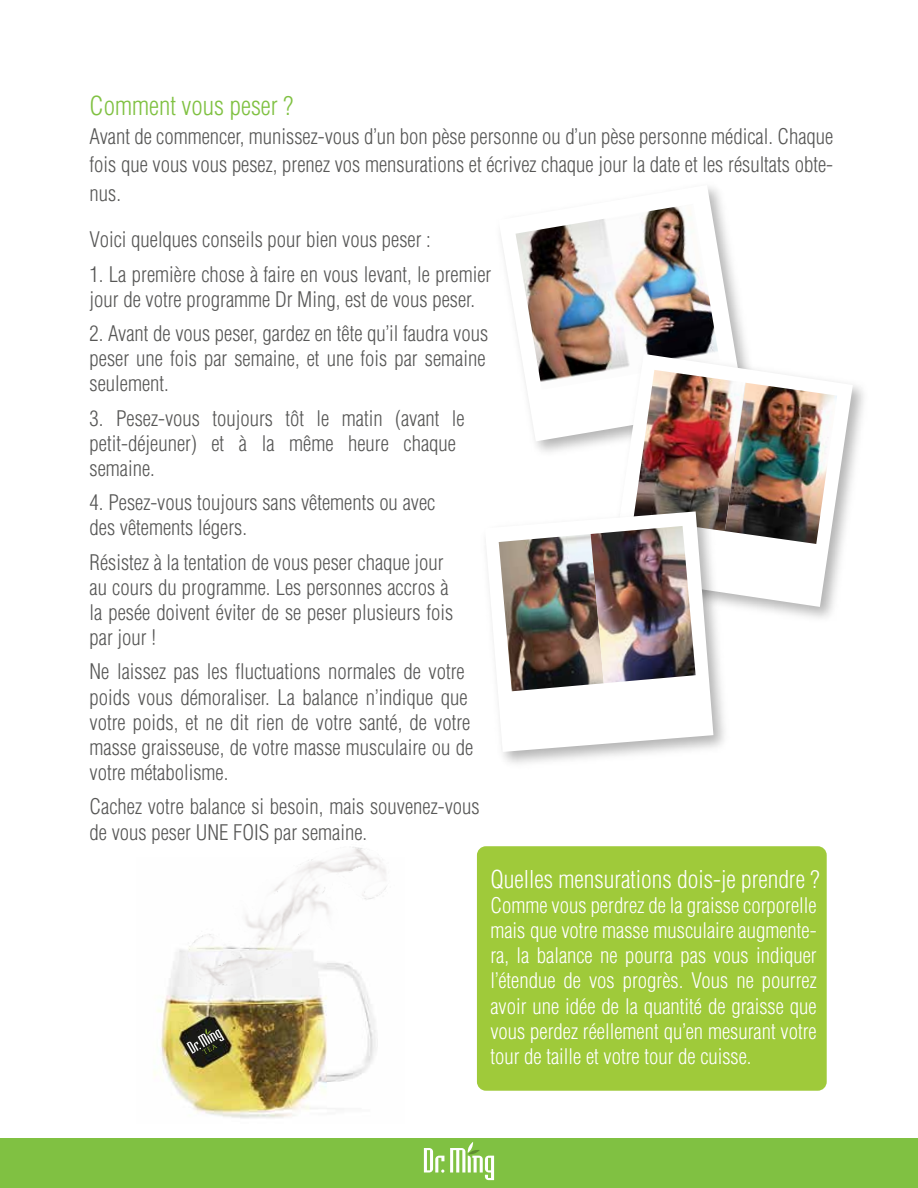
<style>
.page{position:relative;width:918px;height:1188px;background:#fff}
.page>*{position:absolute;margin:0;border:0;box-sizing:border-box;transform-origin:0 0}
.t1{font:300 condensed 25.5px "Helvetica";color:#80c142}
.t2{font:300 condensed 24px "Helvetica";color:#fff}
.t3{font:300 condensed 21px/25.2px "Helvetica";color:#575756}
.t4{font:300 condensed 21px/25.2px "Helvetica";color:#fff;text-align:justify}
</style>
<div class="page">
<svg style="left:499px;top:185px;width:245px;height:256px"></svg>
<img style="left:516px;top:204px;width:204px;height:186px">
<img style="left:177px;top:1091px;width:159px;height:27px">
<img style="left:154px;top:847px;width:327px;height:244px">
<div style="left:0;top:1139px;width:918px;height:49px;background:#80c142"></div>
<svg style="left:424px;top:1148px;width:20px;height:25px"></svg>
<svg style="left:450px;top:1142px;width:44px;height:38px"></svg>
<div style="left:477px;top:846px;width:350px;height:245px;background:#9fca3a;border-radius:9px"></div>
<img style="left:601px;top:345px;width:263px;height:273px">
<svg style="left:611px;top:354px;width:242px;height:253px"></svg>
<img style="left:634px;top:370px;width:112px;height:132px">
<img style="left:725px;top:383px;width:112px;height:161px">
<img style="left:503px;top:502px;width:232px;height:262px">
<svg style="left:486px;top:511px;width:227px;height:241px"></svg>
<img style="left:499px;top:534px;width:105px;height:157px">
<img style="left:591px;top:526px;width:105px;height:157px">
<p class="t1" style="left:90px;top:91px;width:205px">Comment vous peser ?</p>
<p class="t3" style="left:90px;top:122px;width:745px;line-height:28.5px;text-align:justify">Avant de commencer, munissez-vous d’un bon pèse personne ou d’un pèse personne médical. Chaque fois que vous vous pesez, prenez vos mensurations et écrivez chaque jour la date et les résultats obte&shy;nus.</p>
<p class="t3" style="left:90px;top:227px;width:343px">Voici quelques conseils pour bien vous peser :</p>
<p class="t3" style="left:90px;top:261px;width:403px">1. La première chose à faire en vous levant, le premier jour de votre programme Dr Ming, est de vous peser.</p>
<p class="t3" style="left:90px;top:321px;width:400px">2. Avant de vous peser, gardez en tête qu’il faudra vous peser une fois par semaine, et une fois par semaine seulement.</p>
<p class="t3" style="left:90px;top:405px;width:377px">3. Pesez-vous toujours tôt le matin (avant le petit-déjeuner) et à la même heure chaque semaine.</p>
<p class="t3" style="left:90px;top:490px;width:347px">4. Pesez-vous toujours sans vêtements ou avec des vêtements légers.</p>
<p class="t3" style="left:90px;top:549px;width:365px">Résistez à la tentation de vous peser chaque jour au cours du programme. Les personnes accros à la pesée doivent éviter de se peser plusieurs fois par jour !</p>
<p class="t3" style="left:90px;top:659px;width:385px">Ne laissez pas les fluctuations normales de votre poids vous démoraliser. La balance n’indique que votre poids, et ne dit rien de votre santé, de votre masse graisseuse, de votre masse musculaire ou de votre métabolisme.</p>
<p class="t3" style="left:90px;top:794px;width:392px">Cachez votre balance si besoin, mais souvenez-vous de vous peser UNE FOIS par semaine.</p>
<p class="t2" style="left:490px;top:865px;width:331px">Quelles mensurations dois-je prendre ?</p>
<p class="t4" style="left:490px;top:893px;width:328px">Comme vous perdrez de la graisse corporelle mais que votre masse musculaire augmente&shy;ra, la balance ne pourra pas vous indiquer l’étendue de vos progrès. Vous ne pourrez avoir une idée de la quantité de graisse que vous perdez réellement qu’en mesurant votre tour de taille et votre tour de cuisse.</p>
</div>
